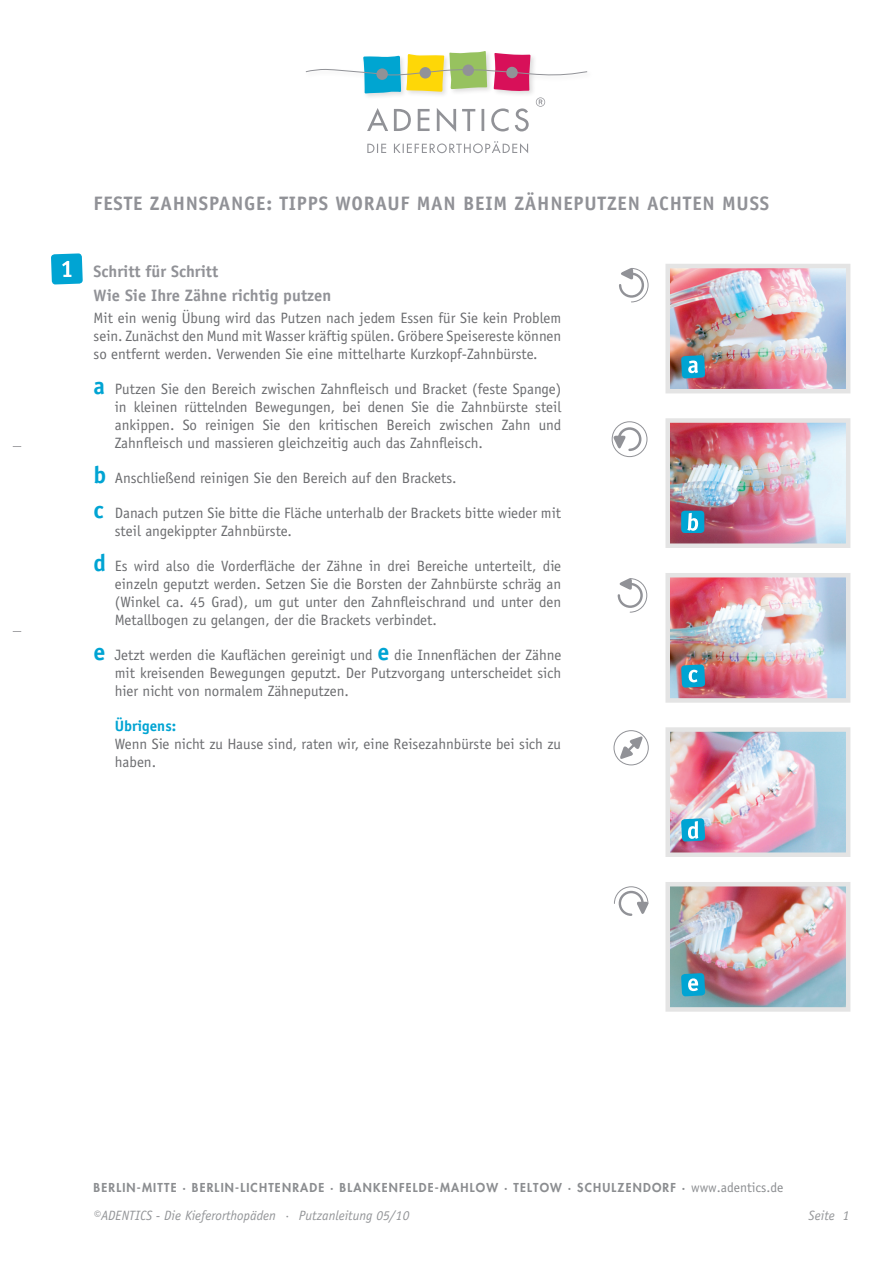
<style>
.page{position:relative;width:893px;height:1263px;background:#fff}
.page>*{position:absolute;margin:0;border:0;box-sizing:border-box;transform-origin:0 0}
.t1{font:700 19.5px "Officina Sans";letter-spacing:.04em;color:#919297}
.t2{font:700 16.5px/24px "Officina Sans";color:#919297}
.t3{font:15px/18px "Officina Sans";color:#6c6d70;text-align:justify}
.t4{font:700 15px "Officina Sans";color:#00a4d3}
.t5{font:italic 13.5px "Officina Sans";color:#939598}
.t6{font:800 12px "Futura";letter-spacing:.1em;color:#8b8d90}
.s1{font-weight:700;font-size:24px;color:#00a4d3}
.s2{font-family:"Officina Sans";font-weight:400;font-size:13.5px}
</style>
<div class="page">
<svg style="left:367px;top:141px;width:161px;height:12px"></svg>
<svg style="left:305px;top:51px;width:283px;height:81px"></svg>
<img style="left:670px;top:578px;width:175px;height:120px">
<div style="left:665px;top:573px;width:185px;height:130px;border:4px solid #e4e4e4"></div>
<svg style="left:681px;top:664px;width:24px;height:24px"></svg>
<img style="left:670px;top:732px;width:175px;height:120px">
<div style="left:665px;top:727px;width:185px;height:130px;border:4px solid #e4e4e4"></div>
<svg style="left:681px;top:818px;width:24px;height:24px"></svg>
<img style="left:670px;top:887px;width:175px;height:120px">
<div style="left:665px;top:882px;width:185px;height:130px;border:4px solid #e4e4e4"></div>
<svg style="left:681px;top:973px;width:24px;height:23px"></svg>
<img style="left:670px;top:423px;width:175px;height:120px">
<div style="left:665px;top:418px;width:185px;height:130px;border:4px solid #e4e4e4"></div>
<div style="left:681px;top:511px;width:23px;height:22px;background:#00a4d3;border-radius:4px"></div>
<svg style="left:687px;top:513px;width:11px;height:18px"></svg>
<img style="left:670px;top:269px;width:175px;height:119px">
<div style="left:665px;top:264px;width:185px;height:129px;border:4px solid #e4e4e4"></div>
<svg style="left:681px;top:355px;width:24px;height:24px"></svg>
<svg style="left:619px;top:268px;width:30px;height:35px"></svg>
<svg style="left:614px;top:886px;width:35px;height:30px"></svg>
<svg style="left:617px;top:578px;width:31px;height:35px"></svg>
<div style="left:612px;top:421px;width:35px;height:36px;border:1px solid #919297;border-radius:50%"></div>
<svg style="left:612px;top:426px;width:31px;height:26px"></svg>
<div style="left:614px;top:730px;width:35px;height:35px;border:1px solid #919297;border-radius:50%"></div>
<svg style="left:619px;top:736px;width:24px;height:24px"></svg>
<svg style="left:51px;top:253px;width:32px;height:32px"></svg>
<h1 class="t1" style="left:94px;top:191px;width:667px">FESTE ZAHNSPANGE: TIPPS WORAUF MAN BEIM ZÄHNEPUTZEN ACHTEN MUSS</h1>
<p class="t2" style="left:94px;top:259px;width:239px">SCHRITT FÜR SCHRITT<br>WIE SIE IHRE ZÄHNE RICHTIG PUTZEN</p>
<p class="t3" style="left:94px;top:309px;width:469px">Mit ein wenig Übung wird das Putzen nach jedem Essen für Sie kein Problem sein. Zunächst den Mund mit Wasser kräftig spülen. Gröbere Speisereste können so entfernt werden. Verwenden Sie eine mittelharte Kurzkopf-Zahnbürste.</p>
<p class="t3" style="left:115px;top:380px;width:448px;text-indent:-21px"><span class="s1">A</span> Putzen Sie den Bereich zwischen Zahnfleisch und Bracket (feste Spange) in kleinen rüttelnden Bewegungen, bei denen Sie die Zahnbürste steil ankippen. So reinigen Sie den kritischen Bereich zwischen Zahn und Zahnfleisch und massieren gleichzeitig auch das Zahnfleisch.</p>
<p class="t3" style="left:94px;top:469px;width:364px"><span class="s1">B</span> Anschließend reinigen Sie den Bereich auf den Brackets.</p>
<p class="t3" style="left:115px;top:504px;width:448px;text-indent:-21px"><span class="s1">C</span> Danach putzen Sie bitte die Fläche unterhalb der Brackets bitte wieder mit steil angekippter Zahnbürste.</p>
<p class="t3" style="left:115px;top:557px;width:448px;text-indent:-21px"><span class="s1">D</span> Es wird also die Vorderfläche der Zähne in drei Bereiche unterteilt, die einzeln geputzt werden. Setzen Sie die Borsten der Zahnbürste schräg an (Winkel ca. 45 Grad), um gut unter den Zahnfleischrand und unter den Metallbogen zu gelangen, der die Brackets verbindet.</p>
<p class="t3" style="left:115px;top:646px;width:448px;text-indent:-21px"><span class="s1">E</span> Jetzt werden die Kauflächen gereinigt und <span class="s1">E</span> die Innenflächen der Zähne mit kreisenden Bewegungen geputzt. Der Putzvorgang unterscheidet sich hier nicht von normalem Zähneputzen.</p>
<p class="t4" style="left:115px;top:716px;width:63px">ÜBRIGENS:</p>
<p class="t3" style="left:115px;top:735px;width:448px">Wenn Sie nicht zu Hause sind, raten wir, eine Reisezahnbürste bei sich zu haben.</p>
<p class="t6" style="left:94px;top:1179px;width:691px">BERLIN-MITTE · BERLIN-LICHTENRADE · BLANKENFELDE-MAHLOW · TELTOW · SCHULZENDORF · <span class="s2">www.adentics.de</span></p>
<p class="t5" style="left:94px;top:1208px;width:317px">©ADENTICS - Die Kieferorthopäden · Putzanleitung 05/10</p>
<p class="t5" style="left:809px;top:1208px;width:42px">Seite 1</p>
</div>
